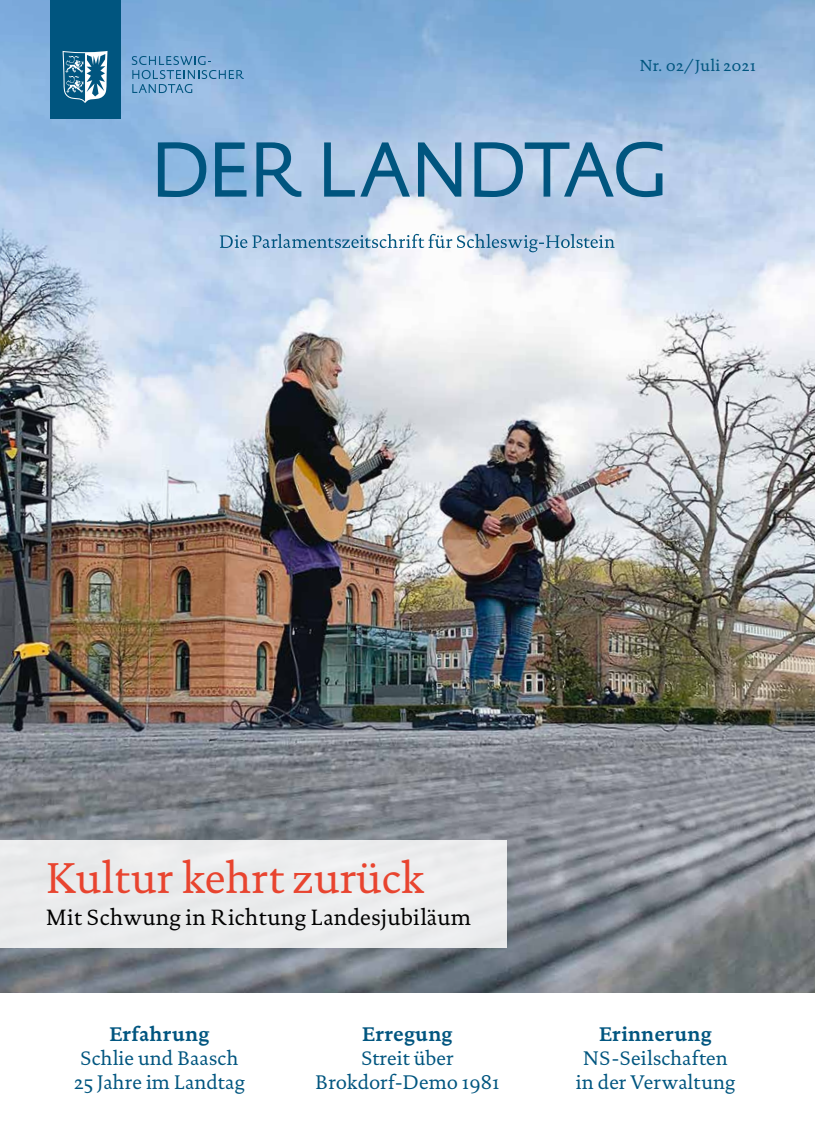
<style>
.page{position:relative;width:815px;height:1134px;background:#fff}
.page>*{position:absolute;margin:0;border:0;box-sizing:border-box;transform-origin:0 0}
.HEAD{font:43.75px "DTL Documenta ST";color:#e8442f}
.SUBHEAD{font:22.5px "DTL Documenta ST";letter-spacing:.01em;color:#000}
.t1{font:20px "DTL Documenta ST";letter-spacing:.005em;color:#00557f}
.t2{font:700 20px "DTL Documenta ST";letter-spacing:.005em;color:#00557f}
.t3{font:16.25px "DTL Documenta ST";letter-spacing:.02em;color:#00557f}
</style>
<div class="page">
<img style="left:0;top:0;width:815px;height:992px">
<svg style="left:220px;top:234px;width:395px;height:18px"></svg>
<svg style="left:158px;top:142px;width:504px;height:55px;background:#7aa6c7"></svg>
<div style="left:0;top:840px;width:507px;height:108px;background:#ebeced"></div>
<svg style="left:132px;top:56px;width:112px;height:37px;background:#79a7d1"></svg>
<div style="left:50px;top:0;width:70px;height:118px;background:#00557f"></div>
<svg style="left:63px;top:51px;width:45px;height:52px"></svg>
<p class="t3" style="left:640px;top:56px;width:118px">Nr. 02/Juli 2021</p>
<p class="HEAD" style="left:46px;top:852px;width:380px">Kultur kehrt zurück</p>
<p class="SUBHEAD" style="left:46px;top:904px;width:427px">Mit Schwung in Richtung Landesjubiläum</p>
<p class="t2" style="left:109px;top:1022px;width:102px">Erfahrung</p>
<p class="t1" style="left:80px;top:1046px;width:160px">Schlie und Baasch</p>
<p class="t1" style="left:74px;top:1070px;width:172px">25 Jahre im Landtag</p>
<p class="t2" style="left:362px;top:1022px;width:92px">Erregung</p>
<p class="t1" style="left:361px;top:1046px;width:94px">Streit über</p>
<p class="t1" style="left:316px;top:1070px;width:185px">Brokdorf-Demo 1981</p>
<p class="t2" style="left:599px;top:1022px;width:114px">Erinnerung</p>
<p class="t1" style="left:583px;top:1046px;width:146px">NS-Seilschaften</p>
<p class="t1" style="left:576px;top:1070px;width:161px">in der Verwaltung</p>
</div>
